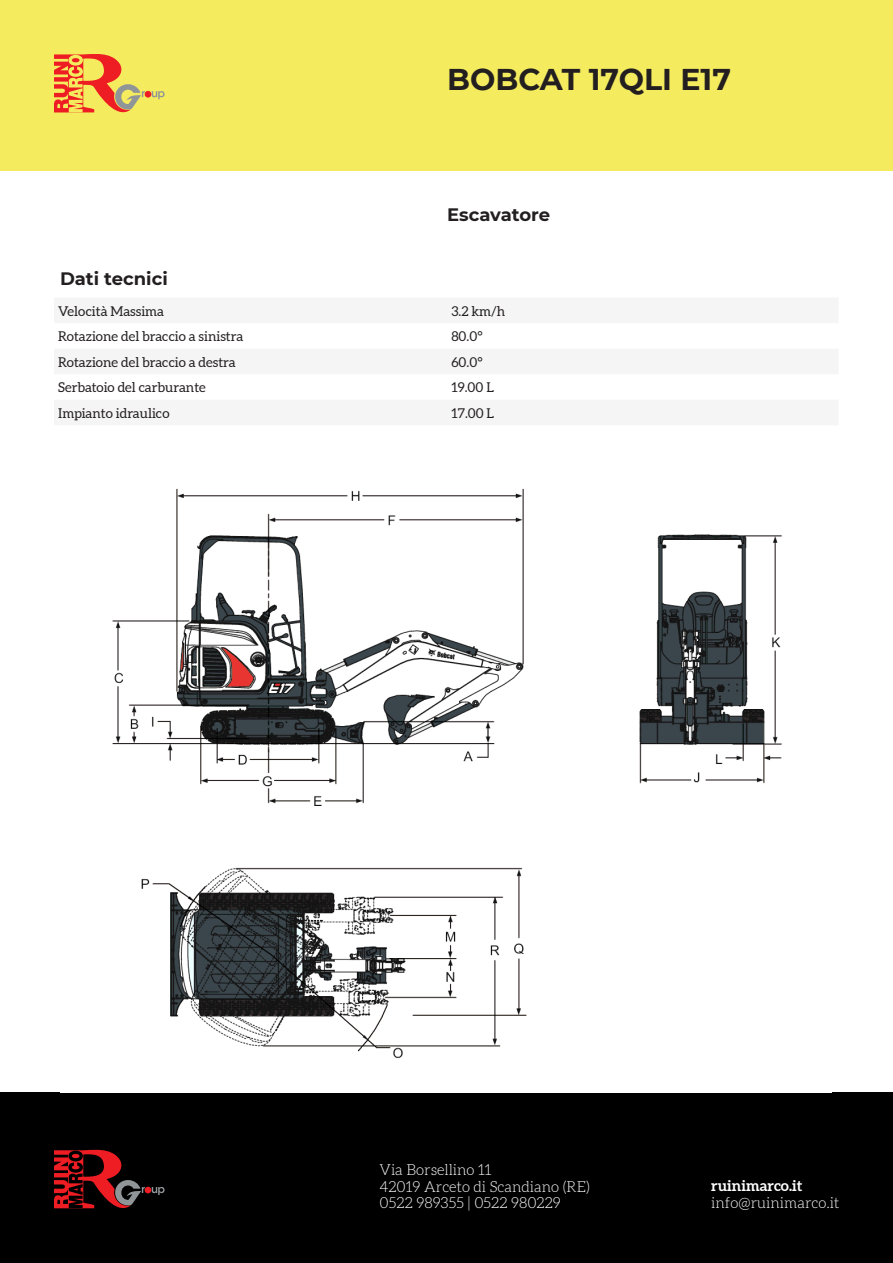
<style>
.page{position:relative;width:893px;height:1263px;background:#fff}
.page>*{position:absolute;margin:0;border:0;box-sizing:border-box;transform-origin:0 0}
.t1{font:700 30px "Montserrat";color:#231f20}
.t2{font:700 18px "Montserrat";color:#231f20}
.t3{font:300 15px/16.5px "Aleo";color:#fff}
.t4{font:700 15px "Aleo";color:#fff}
.t5{font:13.5px "Aleo";color:#231f20}
</style>
<div class="page">
<div style="left:0;top:0;width:893px;height:170px;background:#f4ec5e"></div>
<div style="left:0;top:1093px;width:893px;height:170px;background:#000001"></div>
<svg style="left:152px;top:91px;width:13px;height:8px"></svg>
<div style="left:145px;top:91px;width:6px;height:7px;background:#ee1d23;border-radius:50%"></div>
<svg style="left:54px;top:54px;width:91px;height:59px"></svg>
<svg style="left:54px;top:1150px;width:111px;height:59px"></svg>
<img style="left:112px;top:488px;width:670px;height:571px">
<p class="t1" style="left:447px;top:58px;width:285px">BOBCAT 17QLI E17</p>
<p class="t2" style="left:447px;top:202px;width:104px">Escavatore</p>
<p class="t2" style="left:60px;top:266px;width:109px">Dati tecnici</p>
<p class="t5" style="left:58px;top:303px;width:107px">Velocità Massima</p>
<p class="t5" style="left:451px;top:303px;width:55px">3.2 km/h</p>
<p class="t5" style="left:58px;top:329px;width:187px">Rotazione del braccio a sinistra</p>
<p class="t5" style="left:451px;top:329px;width:33px">80.0°</p>
<p class="t5" style="left:58px;top:354px;width:179px">Rotazione del braccio a destra</p>
<p class="t5" style="left:451px;top:354px;width:33px">60.0°</p>
<p class="t5" style="left:58px;top:380px;width:149px">Serbatoio del carburante</p>
<p class="t5" style="left:451px;top:380px;width:44px">19.00 L</p>
<p class="t5" style="left:58px;top:405px;width:113px">Impianto idraulico</p>
<p class="t5" style="left:451px;top:405px;width:44px">17.00 L</p>
<p class="t3" style="left:380px;top:1163px;width:212px">Via Borsellino 11<br>42019 Arceto di Scandiano (RE)<br>0522 989355 | 0522 980229</p>
<p class="t4" style="left:711px;top:1176px;width:93px">ruinimarco.it</p>
<p class="t3" style="left:711px;top:1195px;width:130px">info@ruinimarco.it</p>
</div>
